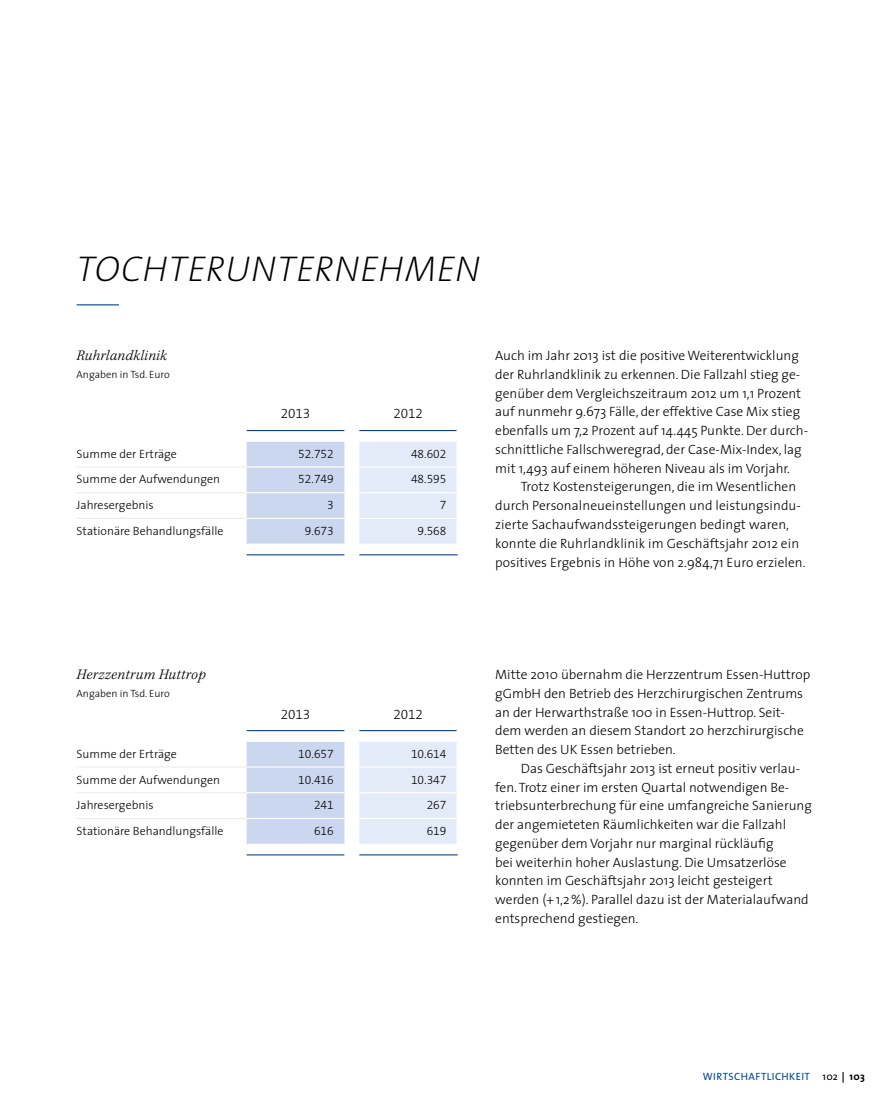
<style>
.page{position:relative;width:893px;height:1106px;background:#fff}
.page>*{position:absolute;margin:0;border:0;box-sizing:border-box;transform-origin:0 0}
.t1{font:italic 200 36px "The Sans";letter-spacing:.025em;color:#000}
.t2{font:italic 300 15px "Kepler Std";letter-spacing:.02em;color:#000}
.t3{font:300 13.5px/18.8px "The Sans";color:#000}
.t4{font:13.5px "The Sans Light Expert";color:#000}
.t5{font:300 12px "The Sans";color:#000}
.t6{font:12px "The Sans Light Expert";color:#000}
.t7{font:300 10.5px "The Sans";color:#000}
.t8{font:10.5px "The Sans";letter-spacing:.04em;color:#00468e}
.s1{color:#000}
.s2{font-weight:700;color:#000}
</style>
<div class="page">
<hr style="left:77px;top:304px;width:42px;height:1px;background:#00468e">
<hr style="left:77px;top:466px;width:170px;height:1px;background:#ececed">
<hr style="left:77px;top:492px;width:170px;height:1px;background:#ececed">
<hr style="left:77px;top:518px;width:170px;height:1px;background:#ececed">
<svg style="left:247px;top:430px;width:210px;height:125px"></svg>
<hr style="left:247px;top:430px;width:97px;height:1px;background:#00468e">
<hr style="left:359px;top:430px;width:98px;height:1px;background:#00468e">
<hr style="left:247px;top:554px;width:97px;height:1px;background:#00468e">
<hr style="left:359px;top:554px;width:99px;height:1px;background:#00468e">
<hr style="left:77px;top:766px;width:170px;height:1px;background:#ececed">
<hr style="left:77px;top:792px;width:170px;height:1px;background:#ececed">
<hr style="left:77px;top:818px;width:170px;height:1px;background:#ececed">
<svg style="left:247px;top:730px;width:210px;height:125px"></svg>
<hr style="left:247px;top:730px;width:97px;height:1px;background:#00468e">
<hr style="left:359px;top:730px;width:98px;height:1px;background:#00468e">
<hr style="left:247px;top:854px;width:97px;height:1px;background:#00468e">
<hr style="left:359px;top:854px;width:99px;height:1px;background:#00468e">
<h1 class="t1" style="left:77px;top:239px;width:405px">TOCHTERUNTERNEHMEN</h1>
<p class="t2" style="left:77px;top:347px;width:92px">Ruhrlandklinik</p>
<p class="t7" style="left:77px;top:366px;width:95px">Angaben in Tsd. Euro</p>
<p class="t4" style="left:281px;top:402px;width:31px">2013</p>
<p class="t4" style="left:393px;top:402px;width:31px">2012</p>
<p class="t5" style="left:77px;top:444px;width:102px">Summe der Erträge</p>
<p class="t6" style="left:298px;top:444px;width:37px">52.752</p>
<p class="t6" style="left:411px;top:444px;width:37px">48.602</p>
<p class="t5" style="left:77px;top:469px;width:145px">Summe der Aufwendungen</p>
<p class="t6" style="left:298px;top:469px;width:37px">52.749</p>
<p class="t6" style="left:411px;top:469px;width:37px">48.595</p>
<p class="t5" style="left:77px;top:495px;width:79px">Jahresergebnis</p>
<p class="t6" style="left:327px;top:495px;width:8px">3</p>
<p class="t6" style="left:440px;top:495px;width:8px">7</p>
<p class="t5" style="left:77px;top:521px;width:149px">Stationäre Behandlungsfälle</p>
<p class="t6" style="left:305px;top:521px;width:30px">9.673</p>
<p class="t6" style="left:418px;top:521px;width:30px">9.568</p>
<p class="t3" style="left:495px;top:346px;width:314px">Auch im Jahr 2013 ist die positive Weiterentwicklung der Ruhrlandklinik zu erkennen. Die Fallzahl stieg ge&shy;genüber dem Vergleichszeitraum 2012 um 1,1 Prozent auf nunmehr 9.673 Fälle, der effektive Case Mix stieg ebenfalls um 7,2 Prozent auf 14.445 Punkte. Der durch&shy;schnittliche Fallschweregrad, der Case-Mix-Index, lag mit 1,493 auf einem höheren Niveau als im Vorjahr.</p>
<p class="t3" style="left:495px;top:477px;width:312px;text-indent:26px">Trotz Kostensteigerungen, die im Wesentlichen durch Personalneueinstellungen und leistungsindu&shy;zierte Sachaufwandssteigerungen bedingt waren, konnte die Ruhrlandklinik im Geschäftsjahr 2012 ein positives Ergebnis in Höhe von 2.984,71 Euro erzielen.</p>
<p class="t2" style="left:77px;top:665px;width:131px">Herzzentrum Huttrop</p>
<p class="t7" style="left:77px;top:685px;width:95px">Angaben in Tsd. Euro</p>
<p class="t4" style="left:281px;top:703px;width:31px">2013</p>
<p class="t4" style="left:393px;top:703px;width:31px">2012</p>
<p class="t5" style="left:77px;top:743px;width:102px">Summe der Erträge</p>
<p class="t6" style="left:298px;top:743px;width:37px">10.657</p>
<p class="t6" style="left:411px;top:743px;width:37px">10.614</p>
<p class="t5" style="left:77px;top:769px;width:145px">Summe der Aufwendungen</p>
<p class="t6" style="left:298px;top:769px;width:37px">10.416</p>
<p class="t6" style="left:411px;top:769px;width:37px">10.347</p>
<p class="t5" style="left:77px;top:795px;width:79px">Jahresergebnis</p>
<p class="t6" style="left:314px;top:795px;width:21px">241</p>
<p class="t6" style="left:427px;top:795px;width:21px">267</p>
<p class="t5" style="left:77px;top:821px;width:149px">Stationäre Behandlungsfälle</p>
<p class="t6" style="left:314px;top:821px;width:21px">616</p>
<p class="t6" style="left:427px;top:821px;width:21px">619</p>
<p class="t3" style="left:495px;top:664px;width:316px">Mitte 2010 übernahm die Herzzentrum Essen-Huttrop gGmbH den Betrieb des Herzchirurgischen Zentrums an der Herwarthstraße 100 in Essen-Huttrop. Seit&shy;dem werden an diesem Standort 20 herzchirurgische Betten des UK Essen betrieben.</p>
<p class="t3" style="left:495px;top:758px;width:318px;text-indent:26px">Das Geschäftsjahr 2013 ist erneut positiv verlau&shy;fen. Trotz einer im ersten Quartal notwendigen Be&shy;triebsunterbrechung für eine umfangreiche Sanierung der angemieteten Räumlichkeiten war die Fallzahl gegenüber dem Vorjahr nur marginal rückläufig<br>bei weiterhin hoher Auslastung. Die Umsatzerlöse konnten im Geschäftsjahr 2013 leicht gesteigert werden (+1,2%). Parallel dazu ist der Materialaufwand entsprechend gestiegen.</p>
<p class="t8" style="left:703px;top:1067px;width:164px">WIRTSCHAFTLICHKEIT <span class="s1">102</span> <span class="s2">| 103</span></p>
</div>
